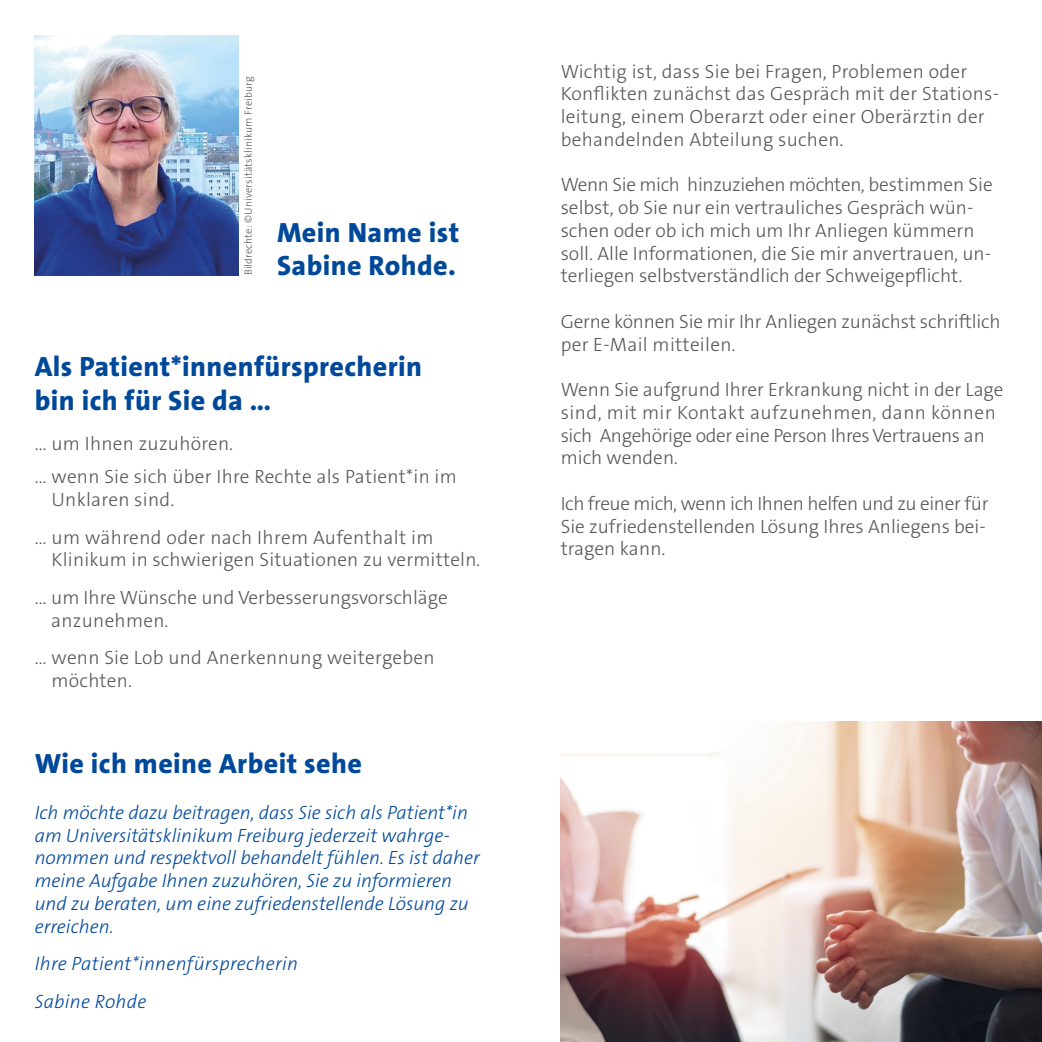
<style>
.page{position:relative;width:1042px;height:1042px;background:#fff}
.page>*{position:absolute;margin:0;border:0;box-sizing:border-box;transform-origin:0 0}
.t1{font:800 28px/33.6px "The Sans Os F";letter-spacing:.015em;color:#00499a}
.t2{font:300 19.25px/22.8px "The Sans Os F";color:#575756}
.t3{font:italic 300 19.25px/22.8px "The Sans Os F";color:#00499a}
.t4{font:300 19.25px/37.6px "The Sans Os F";letter-spacing:.02em;color:#575756}
.t5{font:300 10.5px "The Sans Os F";letter-spacing:.015em;color:#575756}
</style>
<div class="page">
<img style="left:35px;top:35px;width:203px;height:240px">
<img style="left:561px;top:722px;width:481px;height:320px">
<p class="t5" style="left:242px;top:275px;width:200px;rotate:-90deg">Bildrechte: ©Universitätsklinikum Freiburg</p>
<h1 class="t1" style="left:277px;top:216px;width:184px">Mein Name ist</h1>
<h1 class="t1" style="left:277px;top:249px;width:180px">Sabine Rohde.</h1>
<h1 class="t1" style="left:35px;top:350px;width:389px">Als Patient*innenfürsprecherin bin ich für Sie da ...</h1>
<p class="t2" style="left:35px;top:428px;width:424px;line-height:32.7px">... um Ihnen zuzuhören.<br>... wenn Sie sich über Ihre Rechte als Patient*in im</p>
<p class="t4" style="left:35px;top:481px;width:400px;text-indent:17px">Unklaren sind.<br>... um während oder nach Ihrem Aufenthalt im</p>
<p class="t2" style="left:35px;top:541px;width:447px;line-height:37.6px;text-indent:17px">Klinikum in schwierigen Situationen zu vermitteln. ... um Ihre Wünsche und Verbesserungsvorschläge</p>
<p class="t2" style="left:35px;top:601px;width:401px;line-height:37.6px;text-indent:16px">anzunehmen.<br>... wenn Sie Lob und Anerkennung weitergeben</p>
<p class="t2" style="left:51px;top:669px;width:82px">möchten.</p>
<h1 class="t1" style="left:35px;top:747px;width:329px">Wie ich meine Arbeit sehe</h1>
<p class="t3" style="left:35px;top:801px;width:446px">Ich möchte dazu beitragen, dass Sie sich als Patient*in am Universitätsklinikum Freiburg jederzeit wahrge&shy;nommen und respektvoll behandelt fühlen. Es ist daher meine Aufgabe Ihnen zuzuhören, Sie zu informieren und zu beraten, um eine zufriedenstellende Lösung zu erreichen.</p>
<p class="t3" style="left:35px;top:945px;width:265px;line-height:37.6px">Ihre Patient*innenfürsprecherin<br>Sabine Rohde</p>
<p class="t2" style="left:561px;top:60px;width:440px">Wichtig ist, dass Sie bei Fragen, Problemen oder Konflikten zunächst das Gespräch mit der Stations&shy;leitung, einem Oberarzt oder einer Oberärztin der behandelnden Abteilung suchen.</p>
<p class="t2" style="left:561px;top:174px;width:434px">Wenn Sie mich hinzuziehen möchten, bestimmen Sie selbst, ob Sie nur ein vertrauliches Gespräch wün&shy;schen oder ob ich mich um Ihr Anliegen kümmern soll. Alle Informationen, die Sie mir anvertrauen, un&shy;terliegen selbstverständlich der Schweigepflicht.</p>
<p class="t2" style="left:561px;top:310px;width:441px">Gerne können Sie mir Ihr Anliegen zunächst schriftlich per E-Mail mitteilen.</p>
<p class="t2" style="left:561px;top:378px;width:444px">Wenn Sie aufgrund Ihrer Erkrankung nicht in der Lage sind, mit mir Kontakt aufzunehmen, dann können sich Angehörige oder eine Person Ihres Vertrauens an mich wenden.</p>
<p class="t2" style="left:561px;top:492px;width:429px">Ich freue mich, wenn ich Ihnen helfen und zu einer für<br>Sie zufriedenstellenden Lösung Ihres Anliegens bei&shy;tragen kann.</p>
</div>
